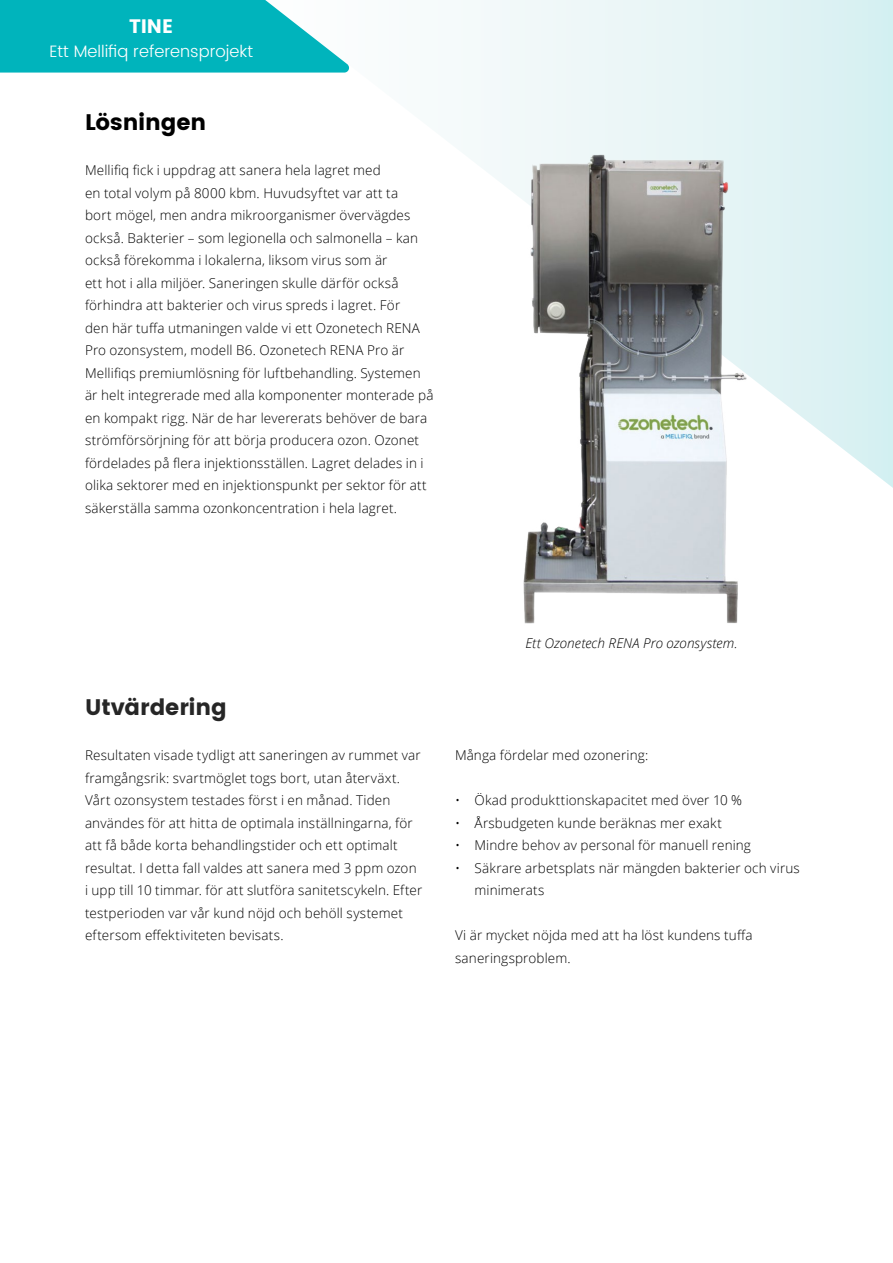
<style>
.page{position:relative;width:893px;height:1263px;background:#fff}
.page>*{position:absolute;margin:0;border:0;box-sizing:border-box;transform-origin:0 0}
.t1{font:22.5px "Poppins";letter-spacing:-.005em;color:#262626}
.t2{font:22.5px "Poppins";letter-spacing:-.005em;color:#000}
.t3{font:19.5px "Poppins";color:#fff}
.t4{font:300 16.5px "Poppins";color:#fff}
.t5{font:300 13.5px/22.5px "Open Sans";letter-spacing:.01em;color:#000}
.t6{font:italic 300 13.5px "Open Sans";letter-spacing:.005em;color:#000}
</style>
<div class="page">
<svg style="left:463px;top:0;width:430px;height:488px"></svg>
<svg style="left:0;top:0;width:349px;height:73px;background:#1cbcc3"></svg>
<img style="left:463px;top:153px;width:345px;height:471px">
<h2 class="t3" style="left:129px;top:15px;width:46px">TINE</h2>
<p class="t4" style="left:50px;top:39px;width:205px">Ett Mellifiq referensprojekt</p>
<h1 class="t2" style="left:85px;top:109px;width:123px">Lösningen</h1>
<p class="t5" style="left:85px;top:159px;width:350px">Mellifiq fick i uppdrag att sanera hela lagret med<br>en total volym på 8000 kbm. Huvudsyftet var att ta<br>bort mögel, men andra mikroorganismer övervägdes också. Bakterier – som legionella och salmonella – kan också förekomma i lokalerna, liksom virus som är<br>ett hot i alla miljöer. Saneringen skulle därför också förhindra att bakterier och virus spreds i lagret. För<br>den här tuffa utmaningen valde vi ett Ozonetech RENA Pro ozonsystem, modell B6. Ozonetech RENA Pro är Mellifiqs premiumlösning för luftbehandling. Systemen är helt integrerade med alla komponenter monterade på en kompakt rigg. När de har levererats behöver de bara strömförsörjning för att börja producera ozon. Ozonet fördelades på flera injektionsställen. Lagret delades in i olika sektorer med en injektionspunkt per sektor för att säkerställa samma ozonkoncentration i hela lagret.</p>
<p class="t6" style="left:525px;top:633px;width:214px">Ett Ozonetech RENA Pro ozonsystem.</p>
<h1 class="t1" style="left:85px;top:694px;width:143px">Utvärdering</h1>
<p class="t5" style="left:85px;top:744px;width:339px">Resultaten visade tydligt att saneringen av rummet var framgångsrik: svartmöglet togs bort, utan återväxt.<br>Vårt ozonsystem testades först i en månad. Tiden användes för att hitta de optimala inställningarna, för att få både korta behandlingstider och ett optimalt resultat. I detta fall valdes att sanera med 3 ppm ozon i upp till 10 timmar. för att slutföra sanitetscykeln. Efter testperioden var vår kund nöjd och behöll systemet eftersom effektiviteten bevisats.</p>
<p class="t5" style="left:455px;top:744px;width:195px">Många fördelar med ozonering:</p>
<p class="t5" style="left:455px;top:789px;width:289px">• Ökad produkttionskapacitet med över 10 %</p>
<p class="t5" style="left:455px;top:811px;width:269px">• Årsbudgeten kunde beräknas mer exakt</p>
<p class="t5" style="left:455px;top:834px;width:297px">• Mindre behov av personal för manuell rening</p>
<p class="t5" style="left:474px;top:856px;width:327px;text-indent:-19px">• Säkrare arbetsplats när mängden bakterier och virus minimerats</p>
<p class="t5" style="left:455px;top:924px;width:299px">Vi är mycket nöjda med att ha löst kundens tuffa saneringsproblem.</p>
</div>
